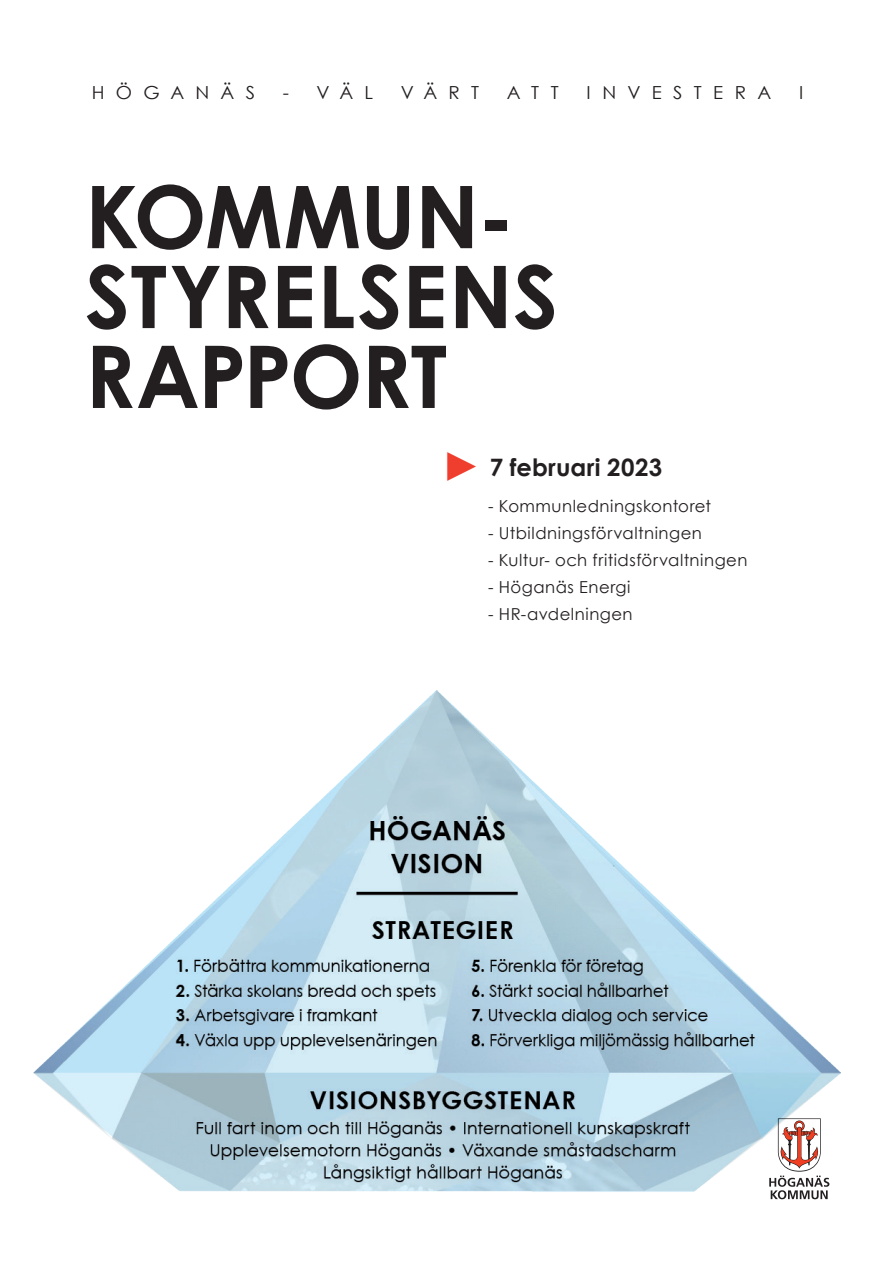
<style>
.page{position:relative;width:893px;height:1263px;background:#fff}
.page>*{position:absolute;margin:0;border:0;box-sizing:border-box;transform-origin:0 0}
.t1{font:700 86.55px/79.9px "Century Gothic";letter-spacing:-.005em;color:#231f20}
.t2{font:41.4px "Century Gothic";color:#ef3e2e}
.t3{font:700 24px "Century Gothic";letter-spacing:.01em;color:#231f20}
.t4{font:18px "Century Gothic";letter-spacing:.6em;color:#231f20;scale:1.04 1}
.t5{font:16.5px "Century Gothic";letter-spacing:.03em;color:#231f20}
</style>
<div class="page">
<img style="left:33px;top:690px;width:808px;height:502px">
<svg style="left:769px;top:1118px;width:60px;height:81px"></svg>
<p class="t4" style="left:92px;top:80px;width:159px">HÖGANÄS</p>
<p class="t4" style="left:283px;top:80px;width:88px">- VÄL</p>
<p class="t4" style="left:401px;top:80px;width:77px">VÄRT</p>
<p class="t4" style="left:507px;top:80px;width:52px">ATT</p>
<p class="t4" style="left:587px;top:80px;width:179px">INVESTERA</p>
<p class="t4" style="left:799px;top:80px;width:6px">I</p>
<h1 class="t1" style="left:85px;top:173px;width:475px">KOMMUN-<br>STYRELSENS<br>RAPPORT</h1>
<h2 class="t2" style="left:431px;top:487px;width:42px;rotate:-90deg">▼</h2>
<h3 class="t3" style="left:490px;top:449px;width:174px">7 februari 2023</h3>
<p class="t5" style="left:488px;top:494px;width:224px">- Kommunledningskontoret</p>
<p class="t5" style="left:488px;top:521px;width:215px">- Utbildningsförvaltningen</p>
<p class="t5" style="left:488px;top:548px;width:261px">- Kultur- och fritidsförvaltningen</p>
<p class="t5" style="left:488px;top:575px;width:144px">- Höganäs Energi</p>
<p class="t5" style="left:488px;top:602px;width:146px">- HR-avdelningen</p>
</div>
